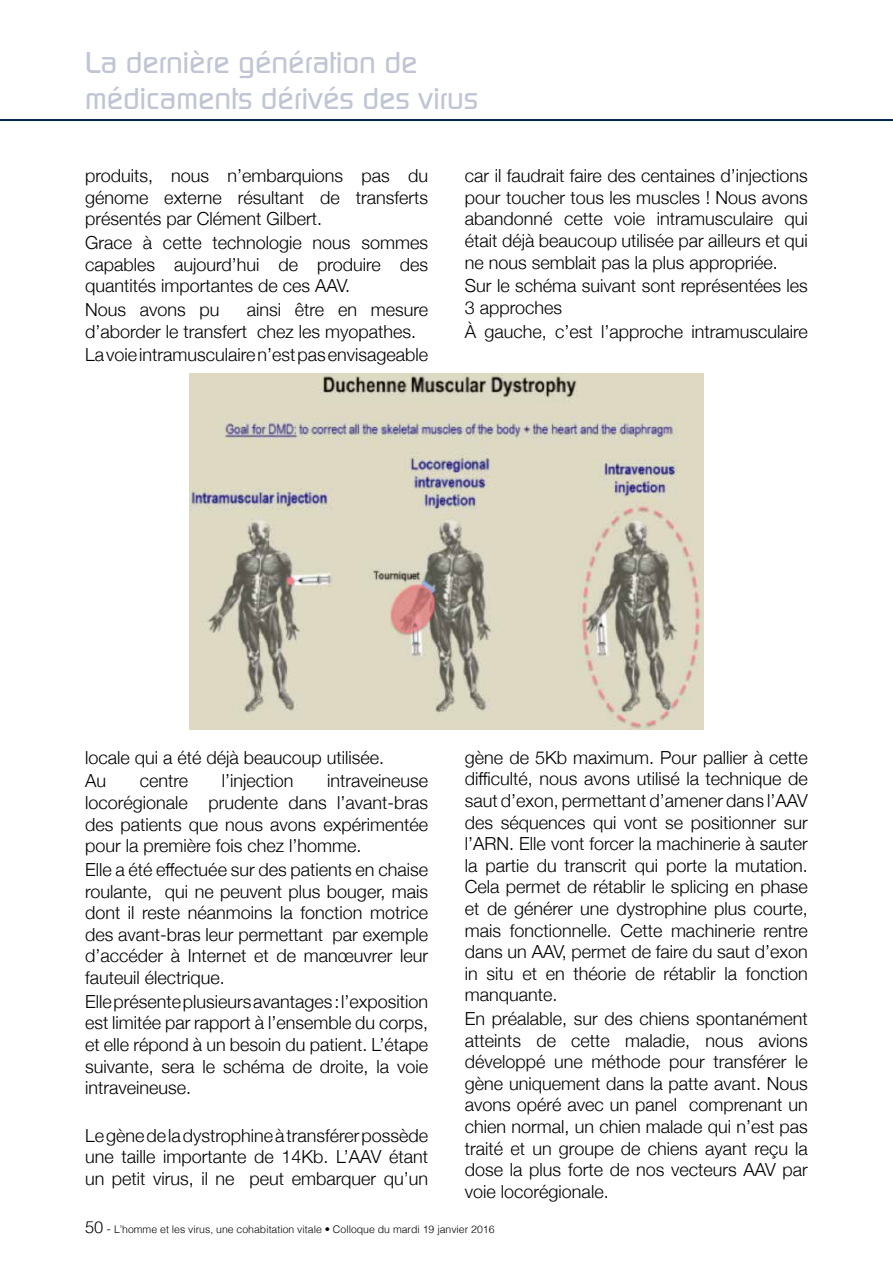
<style>
.page{position:relative;width:893px;height:1263px;background:#fff}
.page>*{position:absolute;margin:0;border:0;box-sizing:border-box;transform-origin:0 0}
.t1{font:500 30px/36px "Continuum";color:#c0c5d3}
.t2{font:300 18px/21.6px "Helvetica Neue";color:#000;text-align:justify}
.t3{font:300 10.5px "Helvetica";color:#000}
.s1{font-size:16.5px}
.s2{font-size:12px}
</style>
<div class="page">
<hr style="left:0;top:119px;width:893px;height:2px;background:#00274a">
<img style="left:189px;top:374px;width:515px;height:355px">
<h1 class="t1" style="left:85px;top:43px;width:395px">La dernière génération de médicaments dérivés des virus</h1>
<p class="t2" style="left:85px;top:164px;width:345px">produits, nous n’embarquions pas du génome externe résultant de transferts présentés par Clément Gilbert.</p>
<p class="t2" style="left:85px;top:230px;width:344px">Grace à cette technologie nous sommes capables aujourd’hui de produire des quantités importantes de ces AAV.</p>
<p class="t2" style="left:85px;top:297px;width:136px">Nous avons pu</p>
<p class="t2" style="left:85px;top:297px;width:344px;text-indent:162px">ainsi être en mesure d’aborder le transfert chez les myopathes.</p>
<p class="t2" style="left:85px;top:343px;width:344px">La voie intramusculaire n’est pas envisageable</p>
<p class="t2" style="left:465px;top:164px;width:345px">car il faudrait faire des centaines d’injections pour toucher tous les muscles ! Nous avons abandonné cette voie intramusculaire qui était déjà beaucoup utilisée par ailleurs et qui ne nous semblait pas la plus appropriée.</p>
<p class="t2" style="left:465px;top:274px;width:344px">Sur le schéma suivant sont représentées les<br>3 approches</p>
<p class="t2" style="left:465px;top:319px;width:344px">À gauche, c’est l’approche intramusculaire</p>
<p class="t2" style="left:85px;top:744px;width:301px;line-height:23.7px">locale qui a été déjà beaucoup utilisée.<br>Au</p>
<p class="t2" style="left:85px;top:769px;width:345px;text-indent:242px">intraveineuse locorégionale prudente dans l’avant-bras des patients que nous avons expérimentée pour la première fois chez l’homme.</p>
<p class="t2" style="left:85px;top:857px;width:345px">Elle a été effectuée sur des patients en chaise roulante, qui ne peuvent plus bouger, mais dont il reste néanmoins la fonction motrice des avant-bras leur permettant par exemple d’accéder à Internet et de manœuvrer leur fauteuil électrique.</p>
<p class="t2" style="left:85px;top:989px;width:345px">Elle présente plusieurs avantages: l’exposition est limitée par rapport à l’ensemble du corps, et elle répond à un besoin du patient. L’étape suivante, sera le schéma de droite, la voie intraveineuse.</p>
<p class="t2" style="left:85px;top:1123px;width:345px">Le gène de la dystrophine à transférer possède une taille importante de 14Kb. L’AAV étant un petit virus, il ne peut embarquer qu’un</p>
<p class="t2" style="left:140px;top:769px;width:50px">centre</p>
<p class="t2" style="left:222px;top:769px;width:73px">l’injection</p>
<p class="t2" style="left:465px;top:745px;width:345px">gène de 5Kb maximum. Pour pallier à cette difficulté, nous avons utilisé la technique de saut d’exon, permettant d’amener dans l’AAV des séquences qui vont se positionner sur l’ARN. Elle vont forcer la machinerie à sauter la partie du transcrit qui porte la mutation.<br>Cela permet de rétablir le splicing en phase et de générer une dystrophine plus courte, mais fonctionnelle. Cette machinerie rentre dans un AAV, permet de faire du saut d’exon in situ et en théorie de rétablir la fonction manquante.</p>
<p class="t2" style="left:465px;top:1006px;width:345px">En préalable, sur des chiens spontanément atteints de cette maladie, nous avions développé une méthode pour transférer le gène uniquement dans la patte avant. Nous avons opéré avec un panel comprenant un chien normal, un chien malade qui n’est pas traité et un groupe de chiens ayant reçu la dose la plus forte de nos vecteurs AAV par voie locorégionale.</p>
<p class="t3" style="left:85px;top:1220px;width:411px"><span class="s1">50</span> <span class="s2">-</span> L’homme et les virus, une cohabitation vitale • Colloque du mardi 19 janvier 2016</p>
</div>
